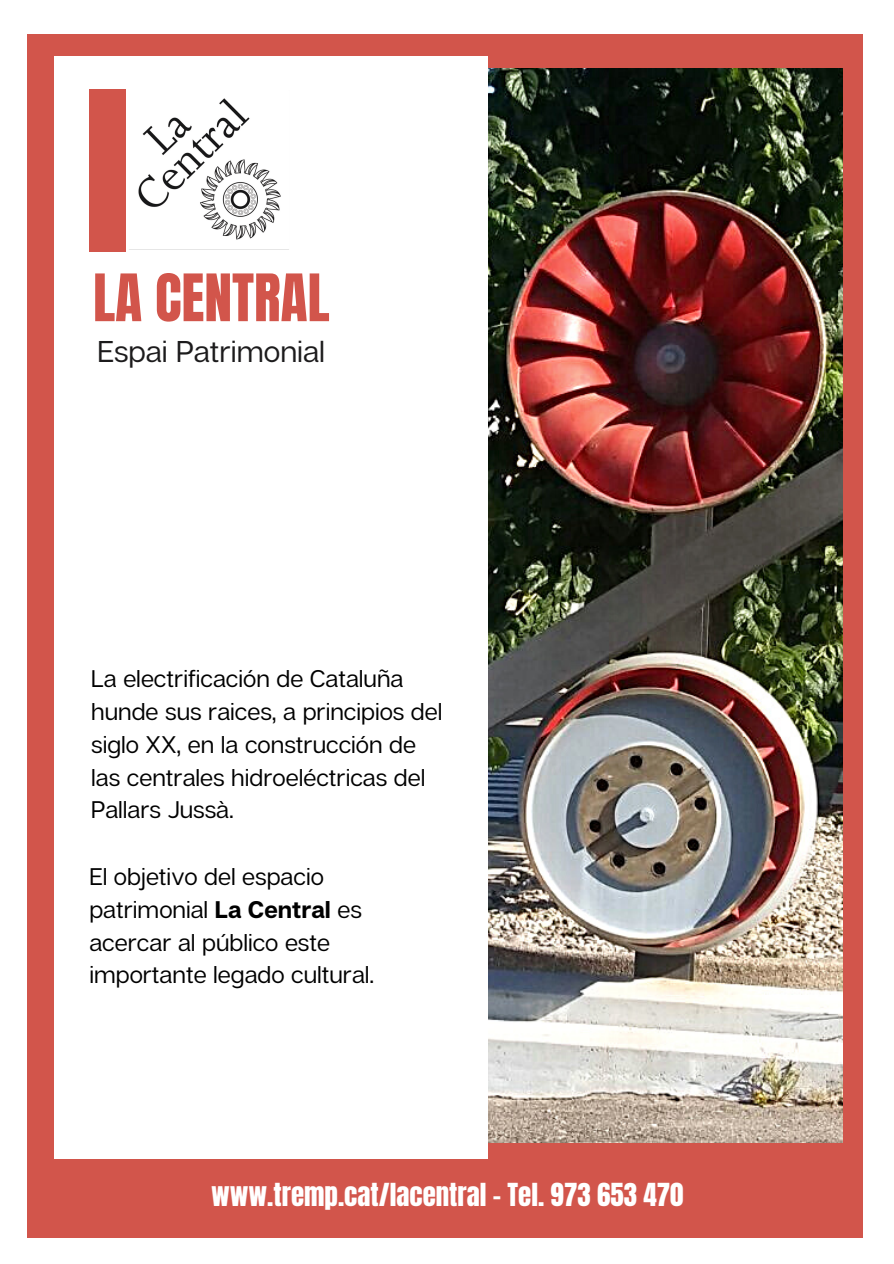
<style>
.page{position:relative;width:894px;height:1264px;background:#fff}
.page>*{position:absolute;margin:0;border:0;box-sizing:border-box;transform-origin:0 0}
.t1{font:55.5px "Anton";color:#d2554b}
.t2{font:30px "Articulat CF";color:#1c1b1c}
.t3{font:27px "Anton";color:#fff}
.t4{font:24px/32.7px "Articulat CF";color:#000}
.s1{font-weight:700}
</style>
<div class="page">
<div style="left:28px;top:35px;width:834px;height:1202px;background:#d2554b"></div>
<img style="left:488px;top:69px;width:354px;height:1073px">
<div style="left:54px;top:56px;width:434px;height:1102px;background:#fff"></div>
<img style="left:129px;top:98px;width:160px;height:152px">
<div style="left:89px;top:89px;width:36px;height:162px;background:#d2554b"></div>
<p class="t1" style="left:93px;top:258px;width:238px">LA CENTRAL</p>
<p class="t2" style="left:98px;top:332px;width:229px">Espai Patrimonial</p>
<p class="t4" style="left:91px;top:662px;width:352px">La electrificación de Cataluña hunde sus raices, a principios del siglo XX, en la construcción de las centrales hidroeléctricas del<br>Pallars Jussà.</p>
<p class="t4" style="left:89px;top:859px;width:286px">El objetivo del espacio patrimonial <span class="s1">La Central</span> es acercar al público este importante legado cultural.</p>
<p class="t3" style="left:211px;top:1175px;width:473px">www.tremp.cat/lacentral - Tel. 973 653 470</p>
</div>
